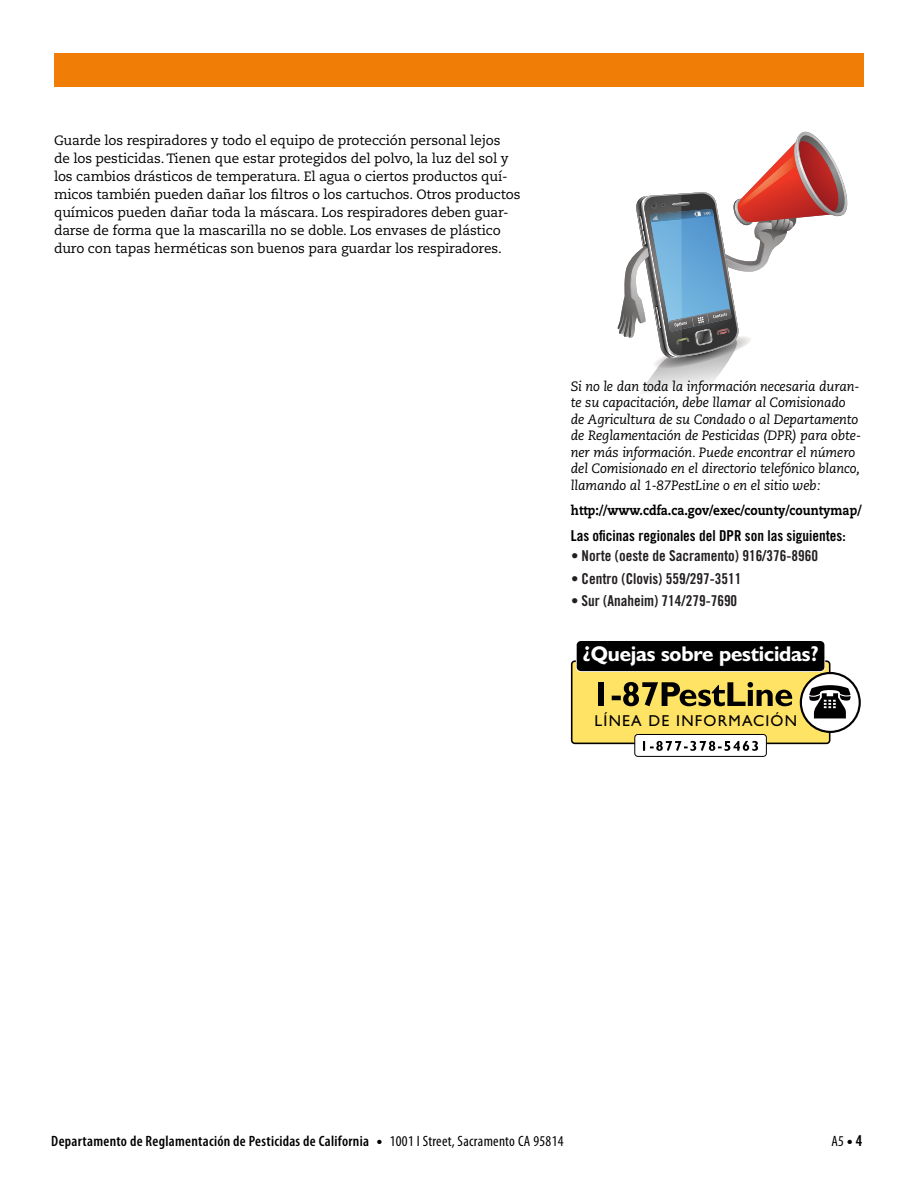
<style>
.page{position:relative;width:918px;height:1188px;background:#fff}
.page>*{position:absolute;margin:0;border:0;box-sizing:border-box;transform-origin:0 0}
.t1{font:700 21.3px "Humanist 521 BT";letter-spacing:-.01em;color:#fff}
.t2{font:15.75px "Gill Sans";letter-spacing:.075em;color:#000}
.t3{font:15px "Trade Gothic LT Std Bd Cn 20";color:#231f20}
.t4{font:600 condensed 15px "Myriad Pro";letter-spacing:.02em;color:#000}
.t5{font:15px "Trade Gothic LT Std Bd Cn 20";color:#000}
.t6{font:condensed 15px "Myriad Pro";letter-spacing:.02em;color:#000}
.t7{font:13.5px/18px "Caecilia LT Std";letter-spacing:-.01em;color:#000}
.t8{font:italic 13.5px/16.5px "Caecilia LT Std";letter-spacing:-.01em;color:#000}
.t9{font:800 13.5px "Caecilia LT Std";color:#000;scale:.88 1}
.s1{font-family:"Trade Gothic LT Std Bd Cn 20";font-stretch:normal}
</style>
<div class="page">
<div style="left:54px;top:53px;width:810px;height:33px;background:#f07e06"></div>
<svg style="left:617px;top:132px;width:231px;height:254px"></svg>
<div style="left:572px;top:661px;width:258px;height:82px;background:#ffe364;border-radius:3px"></div>
<div style="left:571px;top:660px;width:259px;height:84px;border:2px solid #000;border-radius:3px"></div>
<div style="left:576px;top:640px;width:249px;height:32px;border:3px solid #fff;border-radius:3px"></div>
<div style="left:578px;top:642px;width:246px;height:28px;background:#000;border-radius:3px"></div>
<div style="left:577px;top:641px;width:247px;height:30px;border:2px solid #000;border-radius:3px"></div>
<div style="left:599px;top:682px;width:5px;height:24px;background:#000"></div>
<svg style="left:612px;top:682px;width:180px;height:24px"></svg>
<svg style="left:801px;top:673px;width:59px;height:59px"></svg>
<div style="left:800px;top:672px;width:61px;height:61px;border:2px solid #000;border-radius:50%"></div>
<svg style="left:809px;top:685px;width:41px;height:33px"></svg>
<div style="left:635px;top:734px;width:131px;height:22px;background:#fff;border-radius:3px"></div>
<div style="left:634px;top:734px;width:133px;height:23px;border:1px solid #000;border-radius:3px"></div>
<svg style="left:643px;top:741px;width:115px;height:10px"></svg>
<p class="t7" style="left:54px;top:132px;width:468px">Guarde los respiradores y todo el equipo de protección personal lejos<br>de los pesticidas. Tienen que estar protegidos del polvo, la luz del sol y los cambios drásticos de temperatura. El agua o ciertos productos quí&shy;micos también pueden dañar los filtros o los cartuchos. Otros productos químicos pueden dañar toda la máscara. Los respiradores deben guar&shy;darse de forma que la mascarilla no se doble. Los envases de plástico duro con tapas herméticas son buenos para guardar los respiradores.</p>
<p class="t8" style="left:571px;top:378px;width:292px">Si no le dan toda la información necesaria duran&shy;te su capacitación, debe llamar al Comisionado de Agricultura de su Condado o al Departamento de Reglamentación de Pesticidas (DPR) para obte&shy;ner más información. Puede encontrar el número del Comisionado en el directorio telefónico blanco, llamando al 1-87PestLine o en el sitio web:</p>
<p class="t9" style="left:571px;top:502px;width:332px">http://www.cdfa.ca.gov/exec/county/countymap/</p>
<p class="t5" style="left:571px;top:526px;width:276px">Las oficinas regionales del DPR son las siguientes:</p>
<p class="t3" style="left:572px;top:547px;width:248px">● Norte (oeste de Sacramento) 916/376-8960</p>
<p class="t3" style="left:572px;top:569px;width:171px">● Centro (Clovis) 559/297-3511</p>
<p class="t3" style="left:572px;top:592px;width:167px">● Sur (Anaheim) 714/279-7690</p>
<h1 class="t1" style="left:583px;top:641px;width:238px">¿Quejas sobre pesticidas?</h1>
<p class="t2" style="left:595px;top:712px;width:204px">LÍNEA DE INFORMACIÓN</p>
<p class="t4" style="left:51px;top:1132px;width:319px">Departamento de Reglamentación de Pesticidas de California</p>
<p class="t6" style="left:377px;top:1133px;width:188px">● 1001 I Street, Sacramento CA 95814</p>
<p class="t6" style="left:832px;top:1133px;width:33px">A5 ● <span class="s1">4</span></p>
</div>
